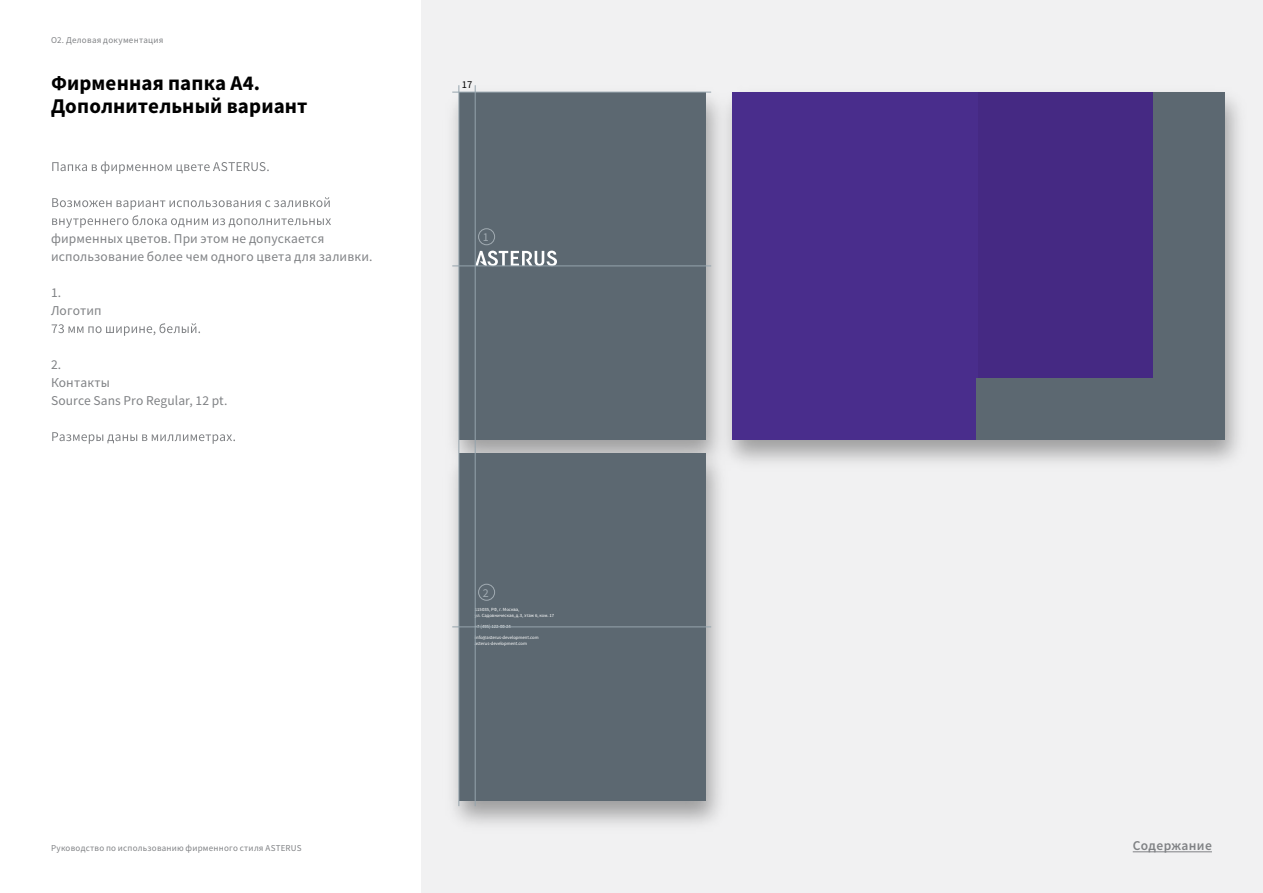
<style>
.page{position:relative;width:1263px;height:893px;background:#fff}
.page>*{position:absolute;margin:0;border:0;box-sizing:border-box;transform-origin:0 0}
.t1{font:700 21px "Source Sans Pro";letter-spacing:.005em;color:#000}
.t2{font:13.5px/18px "Source Sans Pro";letter-spacing:.01em;color:#808285}
.t3{font:600 13.5px "Source Sans Pro";letter-spacing:.025em;color:#808285}
.t4{font:12px "Source Sans Pro";color:#a1abb2}
.t5{font:10.5px "Source Sans Pro";color:#000}
.t6{font:9px "Source Sans Pro";letter-spacing:.025em;color:#808285}
.t7{font:4.8px/5.7px "Source Sans Pro";color:#fff}
</style>
<div class="page">
<div style="left:421px;top:0;width:842px;height:893px;background:#f1f1f2"></div>
<img style="left:452px;top:85px;width:787px;height:739px">
<div style="left:732px;top:92px;width:492px;height:348px;background:#492d8c"></div>
<div style="left:978px;top:92px;width:246px;height:348px;background:#452983"></div>
<div style="left:976px;top:378px;width:248px;height:62px;background:#5c6871"></div>
<div style="left:1153px;top:92px;width:71px;height:348px;background:#5c6871"></div>
<div style="left:459px;top:92px;width:246px;height:348px;background:#5c6871"></div>
<svg style="left:476px;top:251px;width:81px;height:15px"></svg>
<div style="left:459px;top:453px;width:246px;height:348px;background:#5c6871"></div>
<hr style="left:452px;top:266px;width:259px;height:1px;background:#95a4ad">
<hr style="left:452px;top:627px;width:259px;height:1px;background:#95a4ad">
<hr style="left:452px;top:92px;width:259px;height:1px;background:#95a4ad">
<hr style="left:459px;top:85px;width:1px;height:721px;background:#95a4ad">
<hr style="left:475px;top:85px;width:1px;height:721px;background:#95a4ad">
<svg style="left:52px;top:161px;width:217px;height:13px"></svg>
<svg style="left:52px;top:197px;width:279px;height:31px"></svg>
<svg style="left:52px;top:323px;width:148px;height:13px"></svg>
<svg style="left:52px;top:432px;width:183px;height:12px"></svg>
<div style="left:478px;top:228px;width:17px;height:17px;border:1px solid #a1abb2;border-radius:50%"></div>
<div style="left:478px;top:584px;width:17px;height:17px;border:1px solid #a1abb2;border-radius:50%"></div>
<hr style="left:1133px;top:851px;width:79px;height:1px;background:#808285">
<p class="t6" style="left:51px;top:34px;width:114px">O2. Деловая документация</p>
<h1 class="t1" style="left:51px;top:69px;width:211px">Фирменная папка А4.</h1>
<p class="t5" style="left:462px;top:78px;width:12px">17</p>
<h1 class="t1" style="left:51px;top:91px;width:258px">Дополнительный вариант</h1>
<p class="t2" style="left:51px;top:229px;width:323px">фирменных цветов. При этом не допускается использование более чем одного цвета для заливки.</p>
<p class="t2" style="left:51px;top:283px;width:52px">1.<br>Логотип</p>
<p class="t2" style="left:51px;top:355px;width:178px">2.<br>Контакты<br>Source Sans Pro Regular, 12 pt.</p>
<p class="t4" style="left:483px;top:230px;width:7px">1</p>
<p class="t4" style="left:483px;top:585px;width:7px">2</p>
<p class="t6" style="left:51px;top:842px;width:252px">Руководство по использованию фирменного стиля ASTERUS</p>
<p class="t7" style="left:475px;top:606px;width:81px">115035, РФ, г. Москва,<br>ул. Садовническая, д.3, этаж 6, ком. 17</p>
<p class="t7" style="left:475px;top:623px;width:38px">+7 (495) 122-00-24</p>
<p class="t7" style="left:475px;top:635px;width:65px">info@asterus-development.com asterus-development.com</p>
<p class="t3" style="left:1133px;top:837px;width:81px">Содержание</p>
</div>
